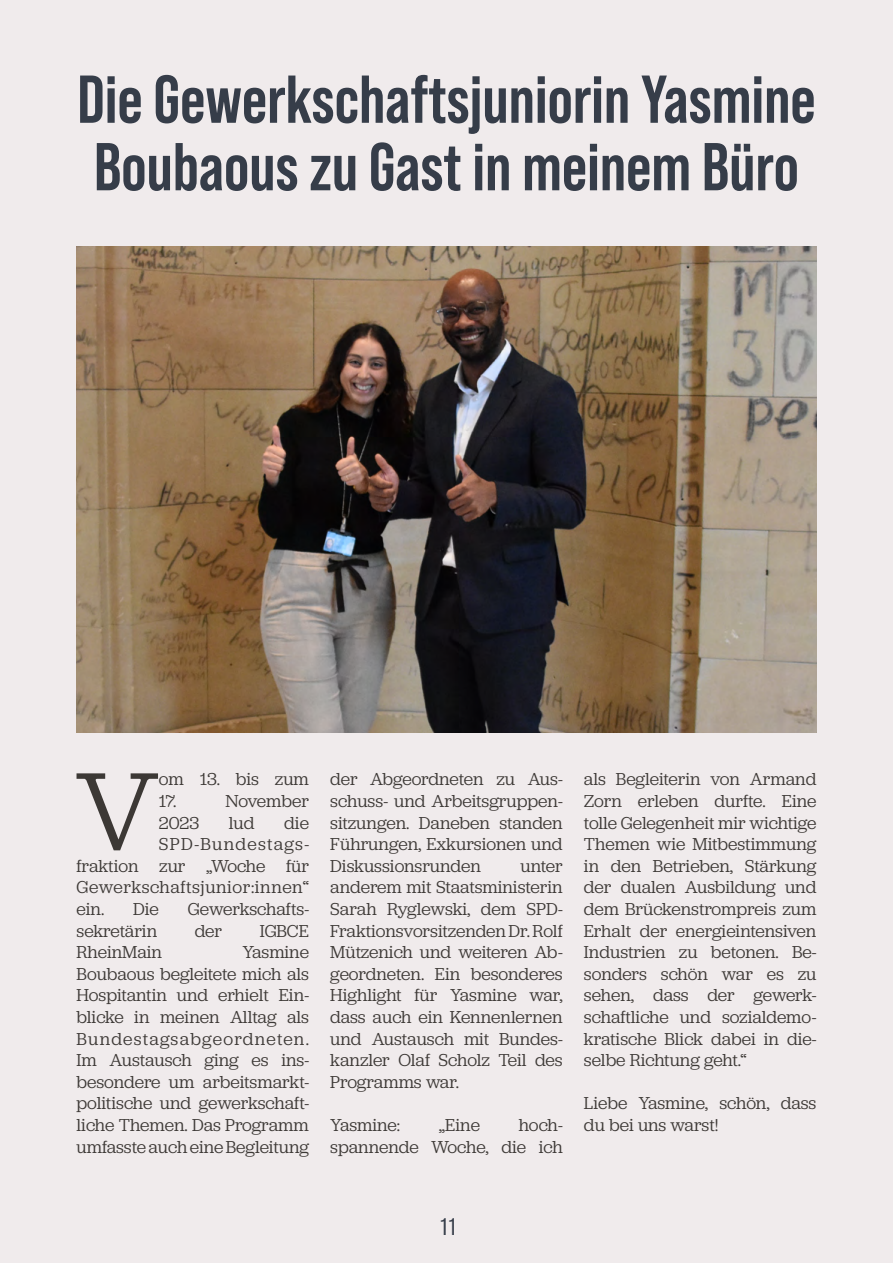
<style>
.page{position:relative;width:893px;height:1263px;background:#f0ebec}
.page>*{position:absolute;margin:0;border:0;box-sizing:border-box;transform-origin:0 0}
.t1{font:115.65px "Jubilat";color:#3c3835}
.t2{font:700 67.5px/67.5px "Bebas Neue Pro";color:#363d49}
.t3{font:24px "Bebas Neue Pro";color:#363d49}
.t4{font:18px/21.6px "Jubilat";color:#3c3835;text-align:justify}
.t5{font:18px "Jubilat";letter-spacing:.035em;color:#3c3835}
.t6{font:18px "Jubilat";letter-spacing:.075em;color:#3c3835}
</style>
<div class="page">
<img style="left:77px;top:247px;width:739px;height:485px">
<h2 class="t2" style="left:77px;top:65px;width:740px">Die Gewerkschaftsjuniorin Yasmine<br>Boubaous zu Gast in meinem Büro</h2>
<h1 class="t1" style="left:75px;top:739px;width:86px">V</h1>
<p class="t4" style="left:159px;top:768px;width:152px">om 13. bis zum<br>17.</p>
<p class="t4" style="left:226px;top:789px;width:85px">November</p>
<p class="t4" style="left:159px;top:811px;width:42px">2023</p>
<p class="t4" style="left:229px;top:811px;width:27px">lud</p>
<p class="t4" style="left:284px;top:811px;width:26px">die</p>
<p class="t6" style="left:159px;top:833px;width:152px">SPD-Bundestags-</p>
<p class="t4" style="left:77px;top:854px;width:234px">fraktion zur „Woche für</p>
<p class="t5" style="left:77px;top:876px;width:234px">Gewerkschaftsjunior:innen“</p>
<p class="t4" style="left:77px;top:897px;width:29px">ein.</p>
<p class="t4" style="left:133px;top:897px;width:27px">Die</p>
<p class="t4" style="left:188px;top:897px;width:123px">Gewerkschafts-</p>
<p class="t4" style="left:77px;top:919px;width:82px">sekretärin</p>
<p class="t4" style="left:195px;top:919px;width:29px">der</p>
<p class="t4" style="left:260px;top:919px;width:51px">IGBCE</p>
<p class="t4" style="left:77px;top:941px;width:87px">RheinMain</p>
<p class="t4" style="left:77px;top:941px;width:234px;text-indent:166px">Yasmine Boubaous begleitete mich als Hospitantin und erhielt Ein&shy;blicke in meinen Alltag als Bundestagsabgeordneten.<br>Im Austausch ging es ins&shy;besondere um arbeitsmarkt&shy;politische und gewerkschaft&shy;liche Themen. Das Programm umfasste auch eine Begleitung</p>
<p class="t4" style="left:330px;top:768px;width:234px">der Abgeordneten zu Aus&shy;schuss- und Arbeitsgruppen&shy;sitzungen. Daneben standen Führungen, Exkursionen und Diskussionsrunden</p>
<p class="t4" style="left:330px;top:854px;width:234px;text-indent:190px">unter anderem mit Staatsministerin Sarah Ryglewski, dem SPD-Fraktionsvorsitzenden Dr. Rolf Mützenich und weiteren Ab&shy;geordneten. Ein besonderes Highlight für Yasmine war, dass auch ein Kennenlernen und Austausch mit Bundes&shy;kanzler Olaf Scholz Teil des Programms war.</p>
<p class="t4" style="left:330px;top:1113px;width:71px">Yasmine:</p>
<p class="t4" style="left:439px;top:1113px;width:43px">„Eine</p>
<p class="t4" style="left:330px;top:1113px;width:234px;text-align:right">hoch-<br>spannende Woche, die ich</p>
<p class="t4" style="left:584px;top:768px;width:234px">als Begleiterin von Armand Zorn erleben durfte. Eine tolle Gelegenheit mir wichtige Themen wie Mitbestimmung in den Betrieben, Stärkung der dualen Ausbildung und dem Brückenstrompreis zum Erhalt der energieintensiven Industrien zu betonen. Be&shy;sonders schön war es zu sehen, dass der gewerk&shy;schaftliche und sozialdemo&shy;kratische Blick dabei in die&shy;selbe Richtung geht.“</p>
<p class="t4" style="left:584px;top:1092px;width:234px">Liebe Yasmine, schön, dass du bei uns warst!</p>
<h3 class="t3" style="left:441px;top:1213px;width:16px">11</h3>
</div>
